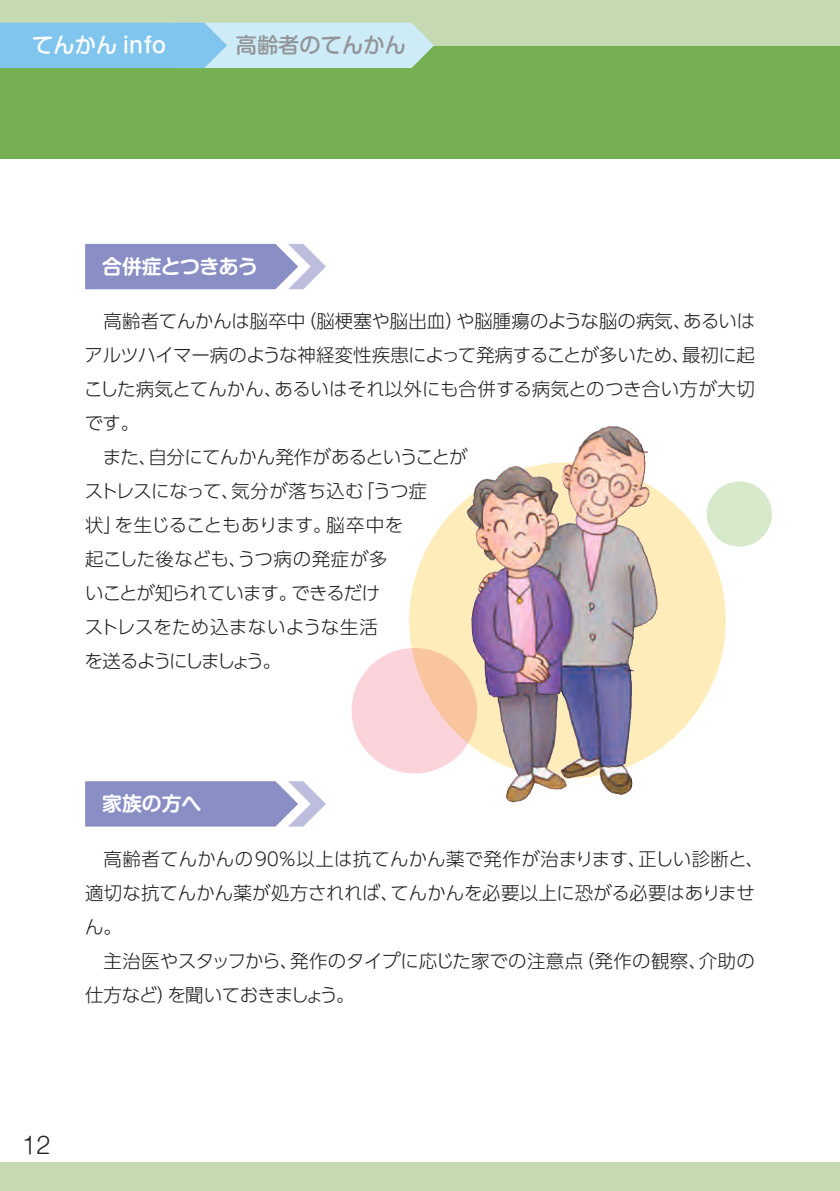
<style>
.page{position:relative;width:840px;height:1191px;background:#fff}
.page>*{position:absolute;margin:0;border:0;box-sizing:border-box;transform-origin:0 0}
.t1{font:300 22.6px "Shin M Go Pr 6 N";color:#231f20}
.t2{font:500 21.2px "Shin M Go Pr 6 N";color:#fff}
.t3{font:500 21.2px "Shin M Go Pr 6 N";color:#939598}
.t4{font:700 19.8px "Shin M Go Pr 6 N De";letter-spacing:-.025em;color:#fff}
.t5{font:700 19.8px "Shin M Go Pr 6 N De";color:#fff}
.t6{font:300 18.4px/34px "UD Shin Go Pro";letter-spacing:-.01em;color:#231f20}
</style>
<div class="page">
<div style="left:0;top:1162px;width:839px;height:29px;background:#c5dab2"></div>
<div style="left:0;top:45px;width:839px;height:114px;background:#74b052"></div>
<div style="left:0;top:0;width:839px;height:45px;background:#c5dab2"></div>
<svg style="left:0;top:23px;width:434px;height:45px;background:#a5d7ef"></svg>
<svg style="left:85px;top:244px;width:241px;height:45px;background:#979ccc"></svg>
<svg style="left:85px;top:781px;width:241px;height:45px;background:#989ccc"></svg>
<img style="left:409px;top:462px;width:316px;height:316px;border-radius:50%">
<svg style="left:351px;top:648px;width:126px;height:125px;background:#f9d0ca"></svg>
<div style="left:706px;top:481px;width:65px;height:65px;background:#d6e9ca;border-radius:50%"></div>
<img style="left:561px;top:426px;width:46px;height:95px">
<p class="t2" style="left:32px;top:28px;width:135px">てんかん info</p>
<p class="t3" style="left:235px;top:28px;width:172px">高齢者のてんかん</p>
<p class="t4" style="left:102px;top:250px;width:157px">合併症とつきあう</p>
<p class="t6" style="left:84px;top:303px;width:672px">　高齢者てんかんは脳卒中（脳梗塞や脳出血）や脳腫瘍のような脳の病気、あるいはアルツハイマー病のような神経変性疾患によって発病することが多いため、最初に起こした病気とてんかん、あるいはそれ以外にも合併する病気とのつき合い方が大切です。<br>　また、自分にてんかん発作があるということが<br>ストレスになって、気分が落ち込む「うつ症<br>状」を生じることもあります。脳卒中を<br>起こした後なども、うつ病の発症が多<br>いことが知られています。できるだけ<br>ストレスをため込まないような生活<br>を送るようにしましょう。</p>
<p class="t5" style="left:102px;top:787px;width:101px">家族の方へ</p>
<p class="t6" style="left:85px;top:841px;width:680px">　高齢者てんかんの90%以上は抗てんかん薬で発作が治まります、正しい診断と、適切な抗てんかん薬が処方されれば、てんかんを必要以上に恐がる必要はありません。<br>　主治医やスタッフから、発作のタイプに応じた家での注意点（発作の観察、介助の仕方など）を聞いておきましょう。</p>
<p class="t1" style="left:23px;top:1127px;width:29px">12</p>
</div>
